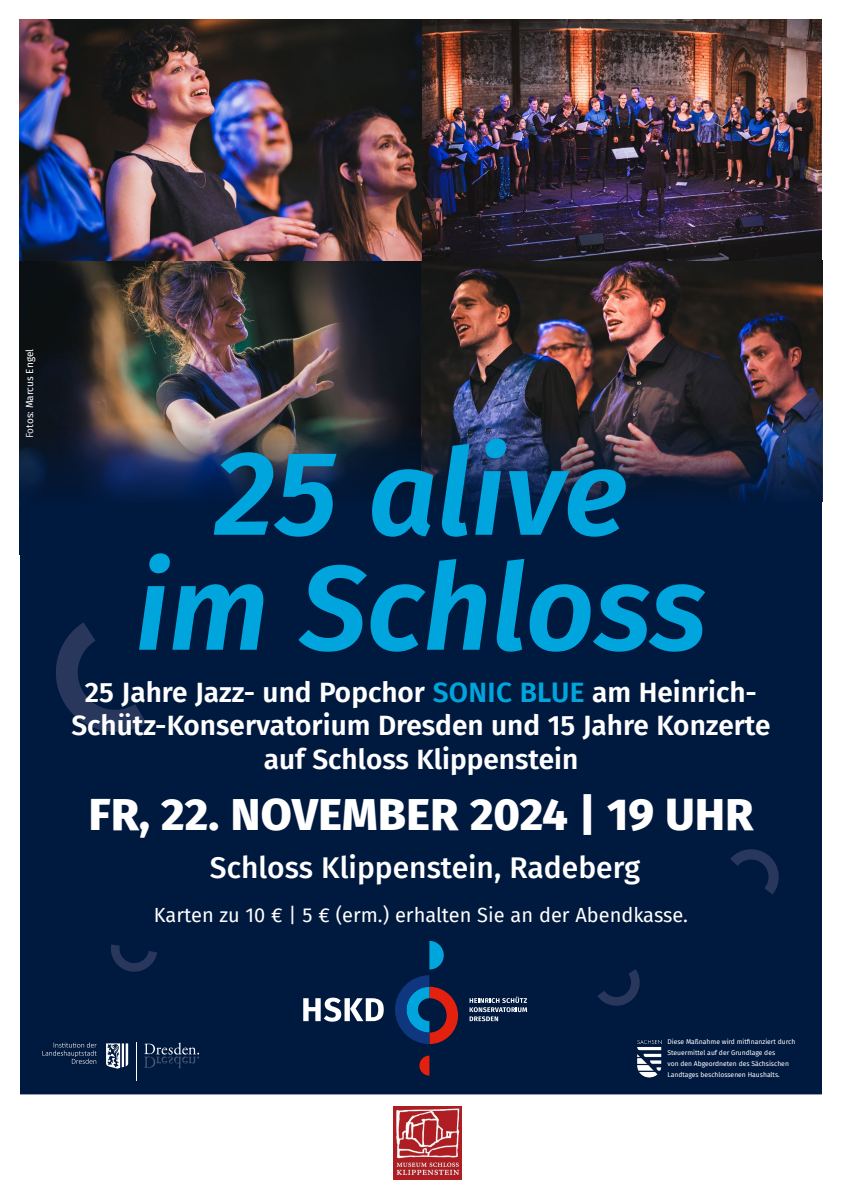
<style>
.page{position:relative;width:842px;height:1191px;background:#fff}
.page>*{position:absolute;margin:0;border:0;box-sizing:border-box;transform-origin:0 0}
.t1{font:italic 600 120px/115px "Fira Sans";color:#00a5dd;text-align:center}
.t2{font:800 45px "Fira Sans";letter-spacing:.01em;color:#fff}
.t3{font:500 30px "Fira Sans";color:#fff}
.t4{font:600 28px/33.6px "Fira Sans";color:#fff;text-align:center}
.t5{font:20px "Fira Sans";color:#fff}
.t6{font:10px "Fira Sans";color:#fff}
.t7{font:6.8px/10.8px "Fira Sans";color:#fff}
.s1{color:#00a5dd}
</style>
<div class="page">
<div style="left:10px;top:10px;width:822px;height:1094px;background:#00193e"></div>
<div style="left:0;top:0;width:842px;height:1114px;border:20px solid #fff"></div>
<img style="left:393px;top:1106px;width:68px;height:73px">
<svg style="left:106px;top:1043px;width:22px;height:25px"></svg>
<svg style="left:144px;top:1042px;width:55px;height:26px"></svg>
<hr style="left:137px;top:1042px;width:1px;height:39px;background:#fff">
<svg style="left:43px;top:1042px;width:54px;height:21px"></svg>
<svg style="left:470px;top:996px;width:57px;height:25px"></svg>
<svg style="left:429px;top:940px;width:15px;height:29px"></svg>
<svg style="left:303px;top:997px;width:81px;height:24px"></svg>
<svg style="left:419px;top:1055px;width:10px;height:20px"></svg>
<svg style="left:395px;top:975px;width:63px;height:69px"></svg>
<img style="left:637px;top:1040px;width:25px;height:38px">
<svg style="left:111px;top:944px;width:46px;height:28px"></svg>
<svg style="left:60px;top:622px;width:86px;height:110px"></svg>
<svg style="left:598px;top:969px;width:42px;height:35px"></svg>
<svg style="left:730px;top:849px;width:46px;height:46px"></svg>
<img style="left:20px;top:20px;width:802px;height:395px">
<img style="left:20px;top:415px;width:802px;height:140px">
<h3 class="t6" style="left:22px;top:438px;width:91px;rotate:-90deg">Fotos: Marcus Engel</h3>
<h1 class="t1" style="left:135px;top:428px;width:573px">25 alive im Schloss</h1>
<h3 class="t4" style="left:71px;top:673px;width:701px">25 Jahre Jazz- und Popchor <span class="s1">SONIC BLUE</span> am Heinrich-<br>Schütz-Konservatorium Dresden und 15 Jahre Konzerte auf Schloss Klippenstein</h3>
<h2 class="t2" style="left:89px;top:775px;width:666px">FR, 22. NOVEMBER 2024 | 19 UHR</h2>
<h3 class="t3" style="left:210px;top:843px;width:432px">Schloss Klippenstein, Radeberg</h3>
<h3 class="t5" style="left:154px;top:899px;width:535px">Karten zu 10 € | 5 € (erm.) erhalten Sie an der Abendkasse.</h3>
<p class="t7" style="left:667px;top:1036px;width:129px">Diese Maßnahme wird mitfinanziert durch Steuermittel auf der Grundlage des<br>von den Abgeordneten des Sächsischen Landtages beschlossenen Haushalts.</p>
</div>
